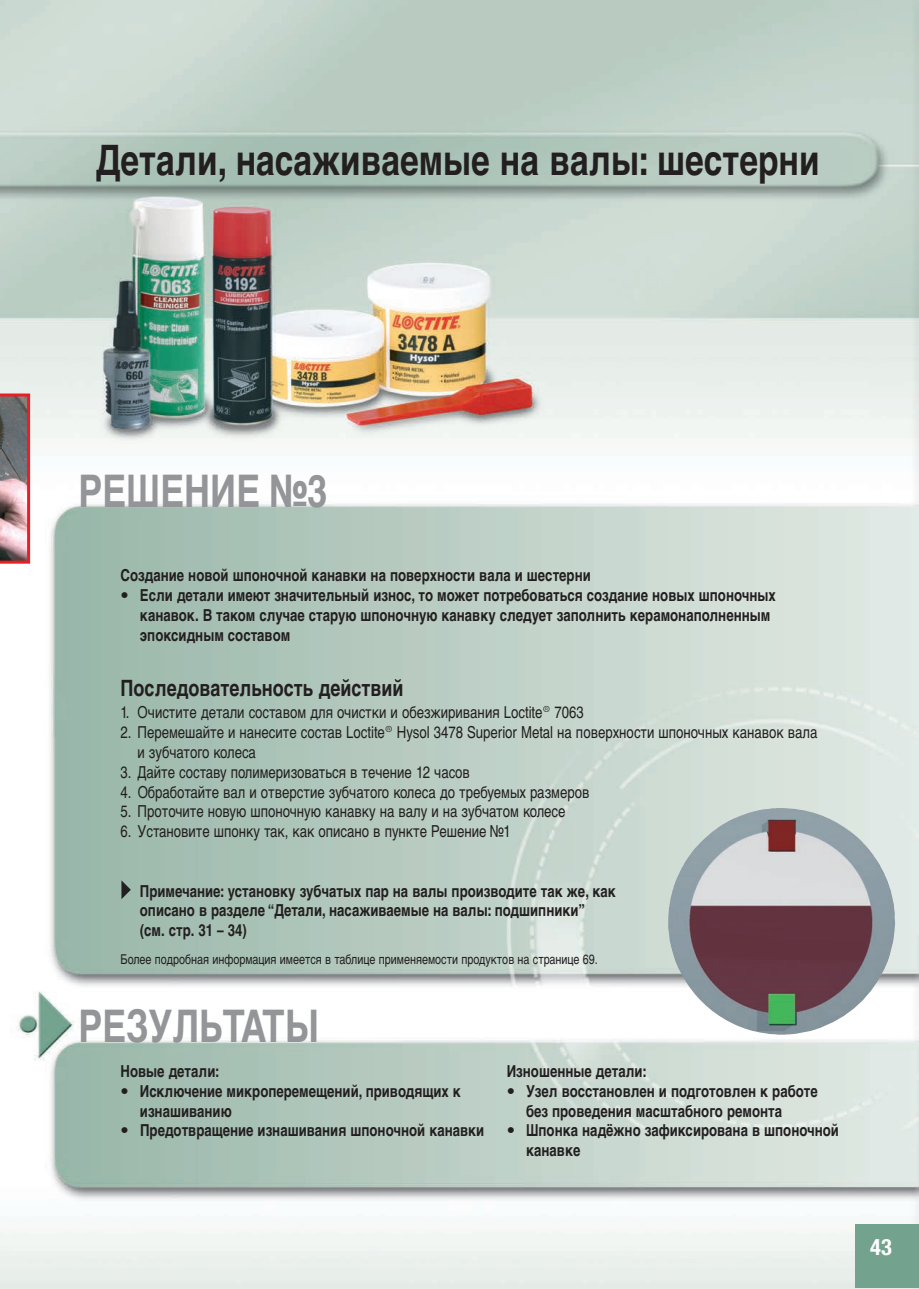
<style>
.page{position:relative;width:919px;height:1289px;background:#fff}
.page>*{position:absolute;margin:0;border:0;box-sizing:border-box;transform-origin:0 0}
.t1{font:700 45px "Helvetica Cyr";color:#939598;scale:.8 1}
.t2{font:700 42px "Helvetica Cyr";color:#231f20;scale:.8 1}
.t3{font:700 22.5px "Helvetica Cyr";color:#231f20;scale:.8 1}
.t4{font:700 condensed 22.5px "Helvetica Neue";color:#fff}
.t5{font:16.5px/19.8px "Helvetica Cyr Upright";color:#231f20;scale:.8 1}
.t6{font:700 16.5px/19.8px "Helvetica Cyr";color:#231f20}
.t7{font:700 16.5px/19.8px "Helvetica Cyr";color:#231f20;scale:.8 1}
.t8{font:13.5px "Helvetica Cyr Upright";color:#231f20;scale:.8 1}
</style>
<div class="page">
<img style="left:0;top:0;width:918px;height:1288px">
<div style="left:855px;top:1224px;width:63px;height:64px;background:#73a28e"></div>
<svg style="left:121px;top:880px;width:10px;height:19px"></svg>
<svg style="left:0;top:393px;width:30px;height:170px;background:#a17d81"></svg>
<img style="left:668px;top:808px;width:227px;height:226px">
<h2 class="t2" style="left:96px;top:145px;width:905px">Детали, насаживаемые на валы: шестерни</h2>
<h1 class="t1" style="left:78px;top:474px;width:313px">РЕШЕНИЕ №3</h1>
<p class="t7" style="left:121px;top:567px;width:589px">Создание новой шпоночной канавки на поверхности вала и шестерни</p>
<p class="t6" style="left:140px;top:587px;width:637px;text-indent:-19px">• Если детали имеют значительный износ, то может потребоваться создание новых шпоночных канавок. В таком случае старую шпоночную канавку следует заполнить керамонаполненным эпоксидным составом</p>
<h3 class="t3" style="left:121px;top:680px;width:355px">Последовательность действий</h3>
<p class="t5" style="left:121px;top:704px;width:580px">1. Очистите детали составом для очистки и обезжиривания Loctite® 7063</p>
<p class="t5" style="left:137px;top:724px;width:851px;text-indent:-17px">2. Перемешайте и нанесите состав Loctite® Hysol 3478 Superior Metal на поверхности шпоночных канавок вала и зубчатого колеса</p>
<p class="t5" style="left:121px;top:763px;width:438px">3. Дайте составу полимеризоваться в течение 12 часов</p>
<p class="t5" style="left:121px;top:783px;width:587px">4. Обработайте вал и отверстие зубчатого колеса до требуемых размеров</p>
<p class="t5" style="left:121px;top:803px;width:557px">5. Проточите новую шпоночную канавку на валу и на зубчатом колесе</p>
<p class="t5" style="left:121px;top:823px;width:489px">6. Установите шпонку так, как описано в пункте Решение №1</p>
<p class="t7" style="left:140px;top:882px;width:596px">Примечание: установку зубчатых пар на валы производите так же, как описано в разделе “Детали, насаживаемые на валы: подшипники”<br>(см. стр. 31 – 34)</p>
<p class="t8" style="left:121px;top:954px;width:598px">Более подробная информация имеется в таблице применяемости продуктов на странице 69.</p>
<h1 class="t1" style="left:78px;top:1010px;width:302px">РЕЗУЛЬТАТЫ</h1>
<p class="t7" style="left:121px;top:1062px;width:125px">Новые детали:</p>
<p class="t6" style="left:140px;top:1082px;width:322px;text-indent:-19px">• Исключение микроперемещений, приводящих к изнашиванию</p>
<p class="t6" style="left:121px;top:1122px;width:365px">• Предотвращение изнашивания шпоночной канавки</p>
<p class="t7" style="left:506px;top:1062px;width:176px">Изношенные детали:</p>
<p class="t6" style="left:526px;top:1082px;width:293px;text-indent:-19px">• Узел восстановлен и подготовлен к работе без проведения масштабного ремонта</p>
<p class="t6" style="left:526px;top:1122px;width:314px;text-indent:-19px">• Шпонка надёжно зафиксирована в шпоночной канавке</p>
<h3 class="t4" style="left:870px;top:1238px;width:23px">43</h3>
</div>
